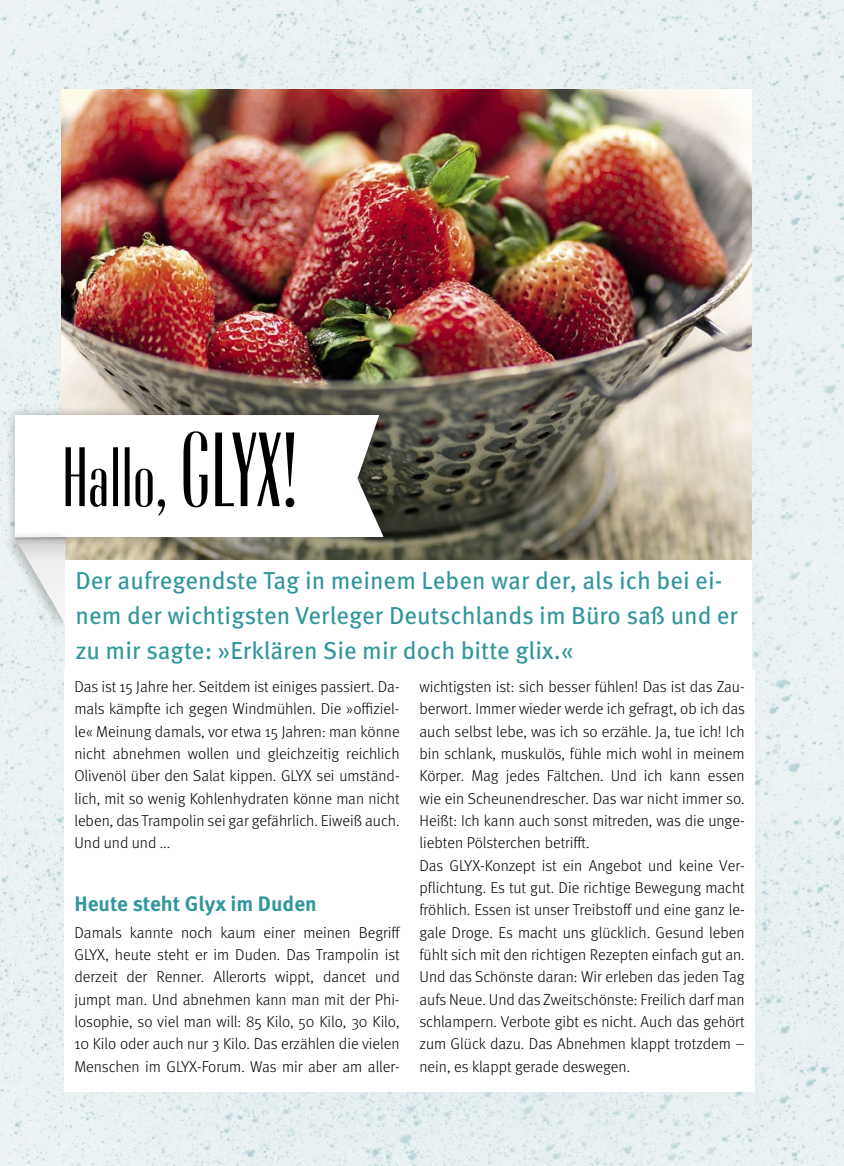
<style>
.page{position:relative;width:844px;height:1166px;background:#fff}
.page>*{position:absolute;margin:0;border:0;box-sizing:border-box;transform-origin:0 0}
.t1{font:500 84px "Radiant CTX Cond";color:#000}
.t2{font:24.5px/35px "Meta OT";color:#31969d}
.t3{font:700 21px "Meta OT";color:#31969d}
.t4{font:300 15.75px/22.4px "Meta OT";color:#000;text-align:justify}
.s1{font-size:105px}
</style>
<div class="page">
<img style="left:0;top:0;width:843px;height:1166px">
<img style="left:62px;top:89px;width:689px;height:472px">
<div style="left:5px;top:405px;width:386px;height:141px;background:#000;opacity:.3"></div>
<svg style="left:15px;top:415px;width:368px;height:122px"></svg>
<div style="left:2px;top:529px;width:69px;height:105px;background:#000;opacity:.25"></div>
<svg style="left:15px;top:537px;width:50px;height:87px"></svg>
<div style="left:64px;top:670px;width:690px;height:421px;background:#fff"></div>
<div style="left:65px;top:561px;width:686px;height:109px;background:#fff"></div>
<p class="t1" style="left:62px;top:435px;width:236px">Hallo, <span class="s1">GLYX!</span></p>
<p class="t2" style="left:75px;top:563px;width:664px">Der aufregendste Tag in meinem Leben war der, als ich bei ei&shy;nem der wichtigsten Verleger Deutschlands im Büro saß und er zu mir sagte: »Erklären Sie mir doch bitte glix.«</p>
<p class="t4" style="left:74px;top:676px;width:327px">Das ist 15 Jahre her. Seitdem ist einiges passiert. Da&shy;mals kämpfte ich gegen Windmühlen. Die »offiziel&shy;le« Meinung damals, vor etwa 15 Jahren: man könne nicht abnehmen wollen und gleichzeitig reichlich Olivenöl über den Salat kippen. GLYX sei umständ&shy;lich, mit so wenig Kohlenhydraten könne man nicht leben, das Trampolin sei gar gefährlich. Eiweiß auch.<br>Und und und ...</p>
<p class="t3" style="left:74px;top:890px;width:244px">Heute steht Glyx im Duden</p>
<p class="t4" style="left:74px;top:921px;width:327px">Damals kannte noch kaum einer meinen Begriff GLYX, heute steht er im Duden. Das Trampolin ist derzeit der Renner. Allerorts wippt, dancet und jumpt man. Und abnehmen kann man mit der Phi&shy;losophie, so viel man will: 85 Kilo, 50 Kilo, 30 Kilo, 10 Kilo oder auch nur 3 Kilo. Das erzählen die vielen Menschen im GLYX-Forum. Was mir aber am aller-</p>
<p class="t4" style="left:419px;top:676px;width:327px;text-align:left">wichtigsten ist: sich besser fühlen! Das ist das Zau&shy;berwort. Immer wieder werde ich gefragt, ob ich das auch selbst lebe, was ich so erzähle. Ja, tue ich! Ich bin schlank, muskulös, fühle mich wohl in meinem Körper. Mag jedes Fältchen. Und ich kann essen wie ein Scheunendrescher. Das war nicht immer so.<br>Heißt: Ich kann auch sonst mitreden, was die unge&shy;liebten Pölsterchen betrifft.<br>Das GLYX-Konzept ist ein Angebot und keine Ver&shy;pflichtung. Es tut gut. Die richtige Bewegung macht fröhlich. Essen ist unser Treibstoff und eine ganz le&shy;gale Droge. Es macht uns glücklich. Gesund leben fühlt sich mit den richtigen Rezepten einfach gut an.<br>Und das Schönste daran: Wir erleben das jeden Tag aufs Neue. Und das Zweitschönste: Freilich darf man schlampern. Verbote gibt es nicht. Auch das gehört zum Glück dazu. Das Abnehmen klappt trotzdem – nein, es klappt gerade deswegen.</p>
</div>
